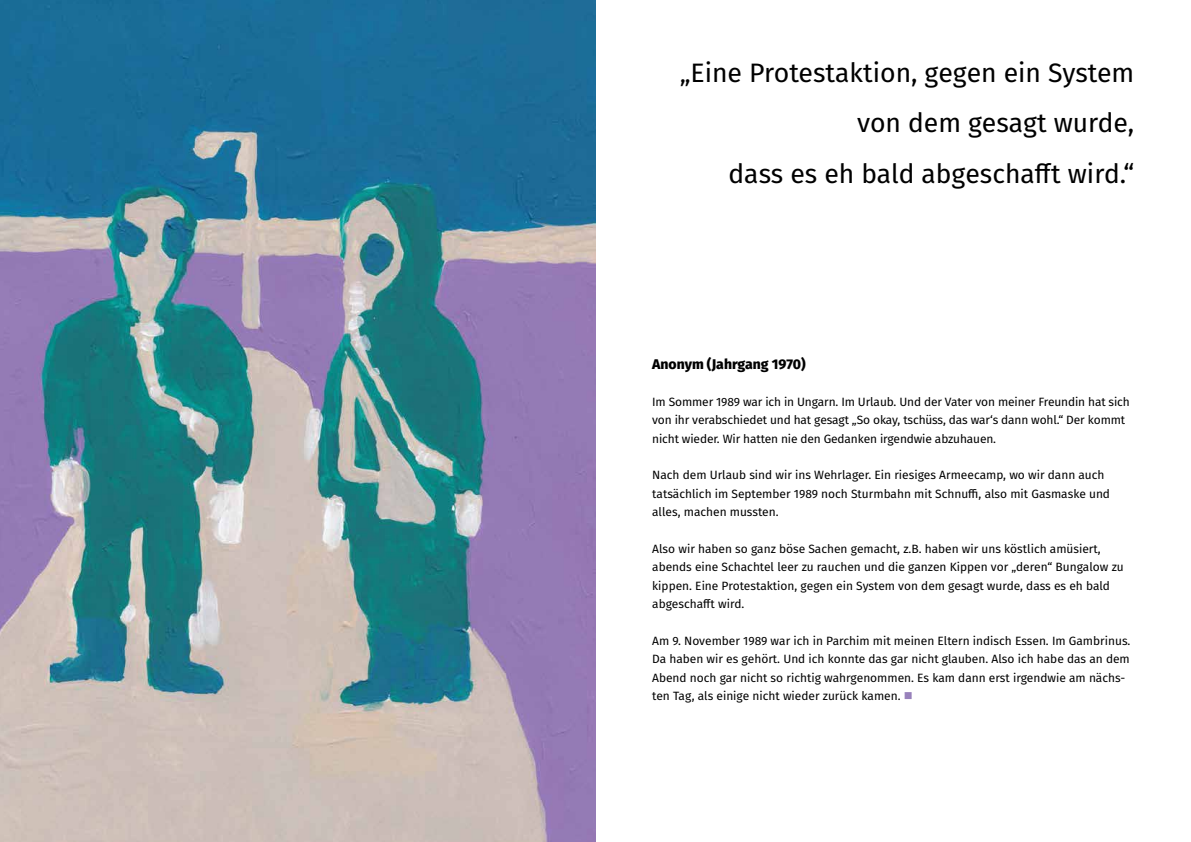
<style>
.page{position:relative;width:1191px;height:842px;background:#fff}
.page>*{position:absolute;margin:0;border:0;box-sizing:border-box;transform-origin:0 0}
.t1{font:26.6px/50.8px "Fira Sans";color:#000;text-align:right}
.t2{font:800 14px "Fira Sans";color:#000}
.t3{font:12px/18.4px "Fira Sans";color:#000}
.s1{color:#9881bb}
</style>
<div class="page">
<img style="left:0;top:0;width:595px;height:842px">
<h1 class="t1" style="left:680px;top:46px;width:456px">„Eine Protestaktion, gegen ein System von dem gesagt wurde,<br>dass es eh bald abgeschafft wird.“</h1>
<p class="t2" style="left:652px;top:352px;width:155px">Anonym (Jahrgang 1970)</p>
<p class="t3" style="left:652px;top:392px;width:479px">Im Sommer 1989 war ich in Ungarn. Im Urlaub. Und der Vater von meiner Freundin hat sich von ihr verabschiedet und hat gesagt „So okay, tschüss, das war‘s dann wohl.“ Der kommt nicht wieder. Wir hatten nie den Gedanken irgendwie abzuhauen.</p>
<p class="t3" style="left:652px;top:466px;width:459px">Nach dem Urlaub sind wir ins Wehrlager. Ein riesiges Armeecamp, wo wir dann auch tatsächlich im September 1989 noch Sturmbahn mit Schnuffi, also mit Gasmaske und alles, machen mussten.</p>
<p class="t3" style="left:652px;top:539px;width:473px">Also wir haben so ganz böse Sachen gemacht, z.B. haben wir uns köstlich amüsiert, abends eine Schachtel leer zu rauchen und die ganzen Kippen vor „deren“ Bungalow zu kippen. Eine Protestaktion, gegen ein System von dem gesagt wurde, dass es eh bald abgeschafft wird.</p>
<p class="t3" style="left:652px;top:631px;width:480px">Am 9. November 1989 war ich in Parchim mit meinen Eltern indisch Essen. Im Gambrinus.<br>Da haben wir es gehört. Und ich konnte das gar nicht glauben. Also ich habe das an dem Abend noch gar nicht so richtig wahrgenommen. Es kam dann erst irgendwie am nächs&shy;ten Tag, als einige nicht wieder zurück kamen. <span class="s1">■</span></p>
</div>
